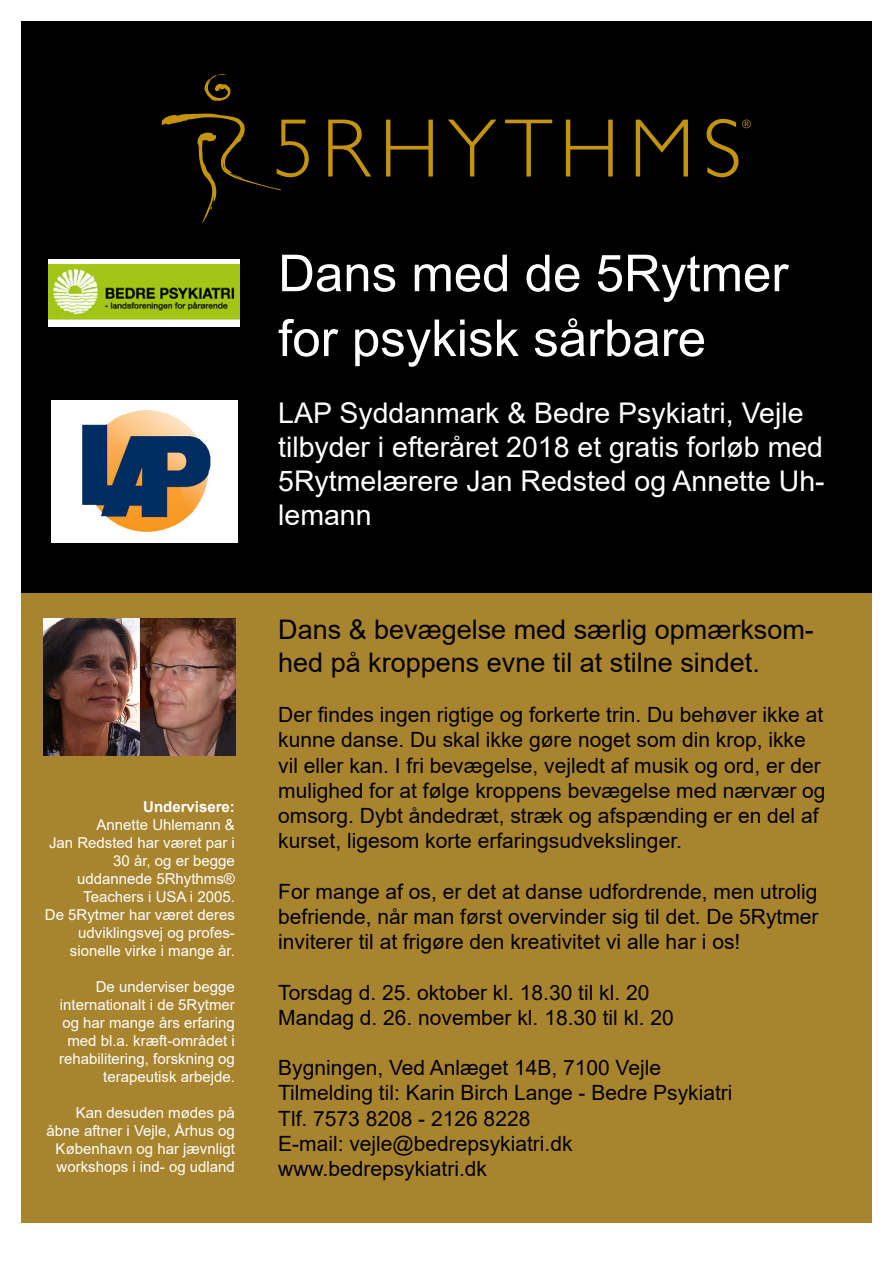
<style>
.page{position:relative;width:893px;height:1263px;background:#fff}
.page>*{position:absolute;margin:0;border:0;box-sizing:border-box;transform-origin:0 0}
.t1{font:51px/64.8px "Arial";color:#fff}
.t2{font:28.5px/34.2px "Arial";color:#fff}
.t3{font:27px/32.4px "Arial";color:#000}
.t4{font:21px/25.2px "Arial";color:#000}
.t5{font:15px/18px "Arial";color:#fff;text-align:right}
.t6{font:700 15px "Arial";color:#fff}
</style>
<div class="page">
<div style="left:21px;top:586px;width:851px;height:636px;background:#a9842e"></div>
<div style="left:21px;top:21px;width:851px;height:572px;background:#000"></div>
<svg style="left:328px;top:120px;width:43px;height:56px"></svg>
<svg style="left:386px;top:120px;width:47px;height:56px"></svg>
<svg style="left:448px;top:120px;width:48px;height:56px"></svg>
<svg style="left:505px;top:120px;width:47px;height:56px"></svg>
<svg style="left:566px;top:120px;width:47px;height:56px"></svg>
<svg style="left:636px;top:120px;width:52px;height:56px"></svg>
<svg style="left:204px;top:74px;width:27px;height:27px"></svg>
<svg style="left:161px;top:113px;width:148px;height:110px"></svg>
<svg style="left:707px;top:119px;width:44px;height:58px"></svg>
<img style="left:44px;top:619px;width:192px;height:136px">
<div style="left:51px;top:400px;width:187px;height:142px;background:#fff"></div>
<img style="left:82px;top:410px;width:129px;height:122px">
<img style="left:49px;top:259px;width:190px;height:67px">
<p class="t6" style="left:143px;top:796px;width:93px">Undervisere:</p>
<p class="t5" style="left:45px;top:816px;width:192px">Annette Uhlemann &amp;<br>Jan Redsted har været par i<br>30 år, og er begge uddannede 5Rhythms®<br>Teachers i USA i 2005.<br>De 5Rytmer har været deres udviklingsvej og profes&shy;sionelle virke i mange år.</p>
<p class="t5" style="left:59px;top:978px;width:177px">De underviser begge internationalt i de 5Rytmer og har mange års erfaring med bl.a. kræft-området i rehabilitering, forskning og terapeutisk arbejde.</p>
<p class="t5" style="left:46px;top:1104px;width:190px">Kan desuden mødes på åbne aftner i Vejle, Århus og<br>København og har jævnligt workshops i ind- og udland</p>
<h1 class="t1" style="left:278px;top:241px;width:512px">Dans med de 5Rytmer for psykisk sårbare</h1>
<h2 class="t2" style="left:278px;top:395px;width:548px">LAP Syddanmark &amp; Bedre Psykiatri, Vejle tilbyder i efteråret 2018 et gratis forløb med 5Rytmelærere Jan Redsted og Annette Uh&shy;lemann</h2>
<p class="t3" style="left:278px;top:614px;width:537px">Dans &amp; bevægelse med særlig opmærksom&shy;hed på kroppens evne til at stilne sindet.</p>
<p class="t4" style="left:278px;top:702px;width:549px">Der findes ingen rigtige og forkerte trin. Du behøver ikke at kunne danse. Du skal ikke gøre noget som din krop, ikke vil eller kan. I fri bevægelse, vejledt af musik og ord, er der mulighed for at følge kroppens bevægelse med nærvær og omsorg. Dybt åndedræt, stræk og afspænding er en del af kurset, ligesom korte erfaringsudvekslinger.</p>
<p class="t4" style="left:278px;top:878px;width:542px;text-align:justify">For mange af os, er det at danse udfordrende, men utrolig befriende, når man først overvinder sig til det. De 5Rytmer inviterer til at frigøre den kreativitet vi alle har i os!</p>
<p class="t4" style="left:278px;top:979px;width:397px">Torsdag d. 25. oktober kl. 18.30 til kl. 20<br>Mandag d. 26. november kl. 18.30 til kl. 20</p>
<p class="t4" style="left:278px;top:1055px;width:456px">Bygningen, Ved Anlæget 14B, 7100 Vejle Tilmelding til: Karin Birch Lange - Bedre Psykiatri Tlf. 7573 8208 - 2126 8228<br>E-mail: vejle@bedrepsykiatri.dk www.bedrepsykiatri.dk</p>
</div>
